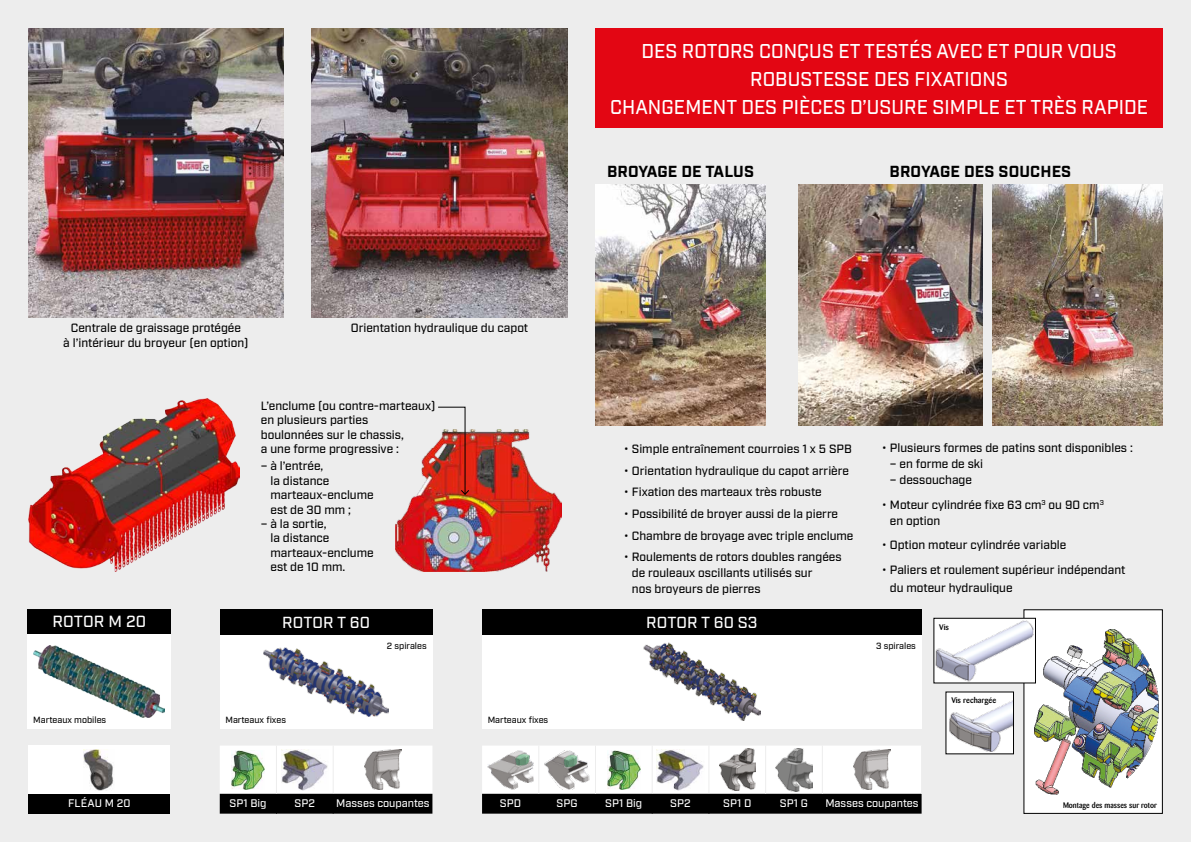
<style>
.page{position:relative;width:1191px;height:842px;background:#ededed}
.page>*{position:absolute;margin:0;border:0;box-sizing:border-box;transform-origin:0 0}
.t1{font:500 20px/28px "Industry W00";letter-spacing:.005em;color:#fff;text-align:center;scale:.95 1}
.t2{font:500 16.2px "Industry W00";color:#fff}
.t3{font:700 16px "Industry W00";letter-spacing:.01em;color:#000}
.t4{font:500 16px "Industry W00";color:#fff}
.t5{font:500 12px/14.4px "Industry W00";color:#000}
.t6{font:500 11px "Industry W00";color:#fff}
.t7{font:500 9px "Industry W00";color:#000}
.t8{font:500 8px "Barmeno";color:#000;scale:.93 1}
.t9{font:500 8px "Barmeno";color:#000}
</style>
<div class="page">
<div style="left:28px;top:609px;width:143px;height:26px;background:#000"></div>
<div style="left:28px;top:635px;width:143px;height:94px;background:#fff"></div>
<div style="left:595px;top:28px;width:567px;height:100px;background:#e30613"></div>
<img style="left:33px;top:646px;width:132px;height:72px">
<div style="left:220px;top:609px;width:212px;height:26px;background:#000"></div>
<div style="left:220px;top:635px;width:212px;height:94px;background:#fff"></div>
<img style="left:264px;top:647px;width:124px;height:69px">
<div style="left:482px;top:609px;width:439px;height:26px;background:#000"></div>
<div style="left:482px;top:635px;width:439px;height:94px;background:#fff"></div>
<img style="left:643px;top:643px;width:117px;height:78px">
<div style="left:28px;top:746px;width:142px;height:48px;background:#fff"></div>
<div style="left:28px;top:794px;width:142px;height:20px;background:#000"></div>
<img style="left:84px;top:749px;width:30px;height:41px">
<img style="left:595px;top:184px;width:170px;height:241px">
<img style="left:28px;top:399px;width:212px;height:172px">
<img style="left:28px;top:28px;width:255px;height:289px">
<img style="left:312px;top:28px;width:255px;height:289px">
<img style="left:396px;top:430px;width:165px;height:141px">
<img style="left:798px;top:184px;width:184px;height:241px">
<img style="left:992px;top:184px;width:170px;height:241px">
<svg style="left:437px;top:406px;width:33px;height:90px"></svg>
<svg style="left:220px;top:746px;width:212px;height:68px;background:#8e8e8e"></svg>
<hr style="left:276px;top:746px;width:1px;height:48px;background:#ededed">
<hr style="left:333px;top:746px;width:1px;height:48px;background:#ededed">
<img style="left:281px;top:749px;width:48px;height:41px">
<img style="left:231px;top:750px;width:34px;height:39px">
<img style="left:364px;top:750px;width:37px;height:39px">
<svg style="left:482px;top:746px;width:439px;height:68px;background:#848484"></svg>
<hr style="left:652px;top:746px;width:1px;height:48px;background:#ededed">
<hr style="left:538px;top:746px;width:1px;height:48px;background:#ededed">
<hr style="left:595px;top:746px;width:1px;height:48px;background:#ededed">
<hr style="left:708px;top:746px;width:1px;height:48px;background:#ededed">
<hr style="left:765px;top:746px;width:1px;height:48px;background:#ededed">
<hr style="left:822px;top:746px;width:1px;height:48px;background:#ededed">
<img style="left:657px;top:749px;width:47px;height:41px">
<img style="left:607px;top:750px;width:33px;height:39px">
<img style="left:853px;top:750px;width:37px;height:39px">
<img style="left:719px;top:749px;width:36px;height:42px">
<img style="left:776px;top:748px;width:36px;height:43px">
<img style="left:544px;top:750px;width:46px;height:39px">
<img style="left:487px;top:750px;width:46px;height:39px">
<div style="left:1024px;top:610px;width:138px;height:203px;background:#fff"></div>
<img style="left:1034px;top:629px;width:124px;height:165px">
<img style="left:935px;top:621px;width:98px;height:60px">
<div style="left:933px;top:618px;width:102px;height:65px;border:1px solid #000"></div>
<div style="left:946px;top:692px;width:67px;height:62px;background:#fff"></div>
<img style="left:949px;top:701px;width:62px;height:50px">
<h1 class="t1" style="left:610px;top:38px;width:568px">DES ROTORS CONÇUS ET TESTÉS AVEC ET POUR VOUS<br>ROBUSTESSE DES FIXATIONS<br>CHANGEMENT DES PIÈCES D’USURE SIMPLE ET TRÈS RAPIDE</h1>
<p class="t5" style="left:63px;top:321px;width:187px;text-align:center">Centrale de graissage protégée<br>à l’intérieur du broyeur (en option)</p>
<p class="t5" style="left:351px;top:321px;width:179px">Orientation hydraulique du capot</p>
<h2 class="t2" style="left:53px;top:612px;width:95px">ROTOR M 20</h2>
<p class="t7" style="left:33px;top:714px;width:74px">Marteaux mobiles</p>
<p class="t5" style="left:261px;top:399px;width:176px">L’enclume (ou contre-marteaux) en plusieurs parties<br>boulonnées sur le chassis,<br>a une forme progressive :</p>
<p class="t5" style="left:270px;top:459px;width:105px;text-indent:-10px">– à l’entrée,<br>la distance marteaux-enclume est de 30 mm ;</p>
<p class="t5" style="left:270px;top:517px;width:105px;text-indent:-10px">– à la sortie,<br>la distance marteaux-enclume est de 10 mm.</p>
<h3 class="t4" style="left:282px;top:613px;width:89px">ROTOR T 60</h3>
<p class="t7" style="left:387px;top:641px;width:41px">2 spirales</p>
<p class="t7" style="left:225px;top:714px;width:62px">Marteaux fixes</p>
<p class="t7" style="left:488px;top:714px;width:62px">Marteaux fixes</p>
<h3 class="t3" style="left:607px;top:162px;width:149px">BROYAGE DE TALUS</h3>
<h3 class="t3" style="left:889px;top:162px;width:183px">BROYAGE DES SOUCHES</h3>
<p class="t5" style="left:624px;top:442px;width:229px">• Simple entraînement courroies 1 x 5 SPB</p>
<p class="t5" style="left:624px;top:463px;width:227px">• Orientation hydraulique du capot arrière</p>
<p class="t5" style="left:624px;top:485px;width:199px">• Fixation des marteaux très robuste</p>
<p class="t5" style="left:624px;top:507px;width:216px">• Possibilité de broyer aussi de la pierre</p>
<p class="t5" style="left:624px;top:529px;width:231px">• Chambre de broyage avec triple enclume</p>
<p class="t5" style="left:632px;top:549px;width:211px;line-height:16px;text-indent:-8px">• Roulements de rotors doubles rangées de rouleaux oscillants utilisés sur<br>nos broyeurs de pierres</p>
<h3 class="t4" style="left:646px;top:613px;width:113px">ROTOR T 60 S3</h3>
<p class="t5" style="left:882px;top:441px;width:252px">• Plusieurs formes de patins sont disponibles :</p>
<p class="t5" style="left:890px;top:457px;width:95px">– en forme de ski</p>
<p class="t5" style="left:890px;top:473px;width:84px">– dessouchage</p>
<p class="t5" style="left:890px;top:497px;width:215px;line-height:16px;text-indent:-8px">• Moteur cylindrée fixe 63 cm<sup>3</sup> ou 90 cm<sup>3 </sup>en option</p>
<p class="t5" style="left:882px;top:538px;width:186px">• Option moteur cylindrée variable</p>
<p class="t5" style="left:890px;top:561px;width:237px;line-height:18px;text-indent:-8px">• Paliers et roulement supérieur indépendant du moteur hydraulique</p>
<p class="t7" style="left:876px;top:641px;width:41px">3 spirales</p>
<p class="t9" style="left:939px;top:622px;width:11px">Vis</p>
<p class="t9" style="left:951px;top:696px;width:46px">Vis rechargée</p>
<p class="t6" style="left:68px;top:797px;width:64px">FLÉAU M 20</p>
<p class="t6" style="left:229px;top:797px;width:39px">SP1 Big</p>
<p class="t6" style="left:294px;top:797px;width:22px">SP2</p>
<p class="t6" style="left:336px;top:797px;width:95px">Masses coupantes</p>
<p class="t6" style="left:500px;top:797px;width:23px">SPD</p>
<p class="t6" style="left:556px;top:797px;width:23px">SPG</p>
<p class="t6" style="left:605px;top:797px;width:39px">SP1 Big</p>
<p class="t6" style="left:670px;top:797px;width:22px">SP2</p>
<p class="t6" style="left:723px;top:797px;width:30px">SP1 D</p>
<p class="t6" style="left:780px;top:797px;width:30px">SP1 G</p>
<p class="t6" style="left:825px;top:797px;width:95px">Masses coupantes</p>
<p class="t8" style="left:1063px;top:800px;width:103px">Montage des masses sur rotor</p>
</div>
